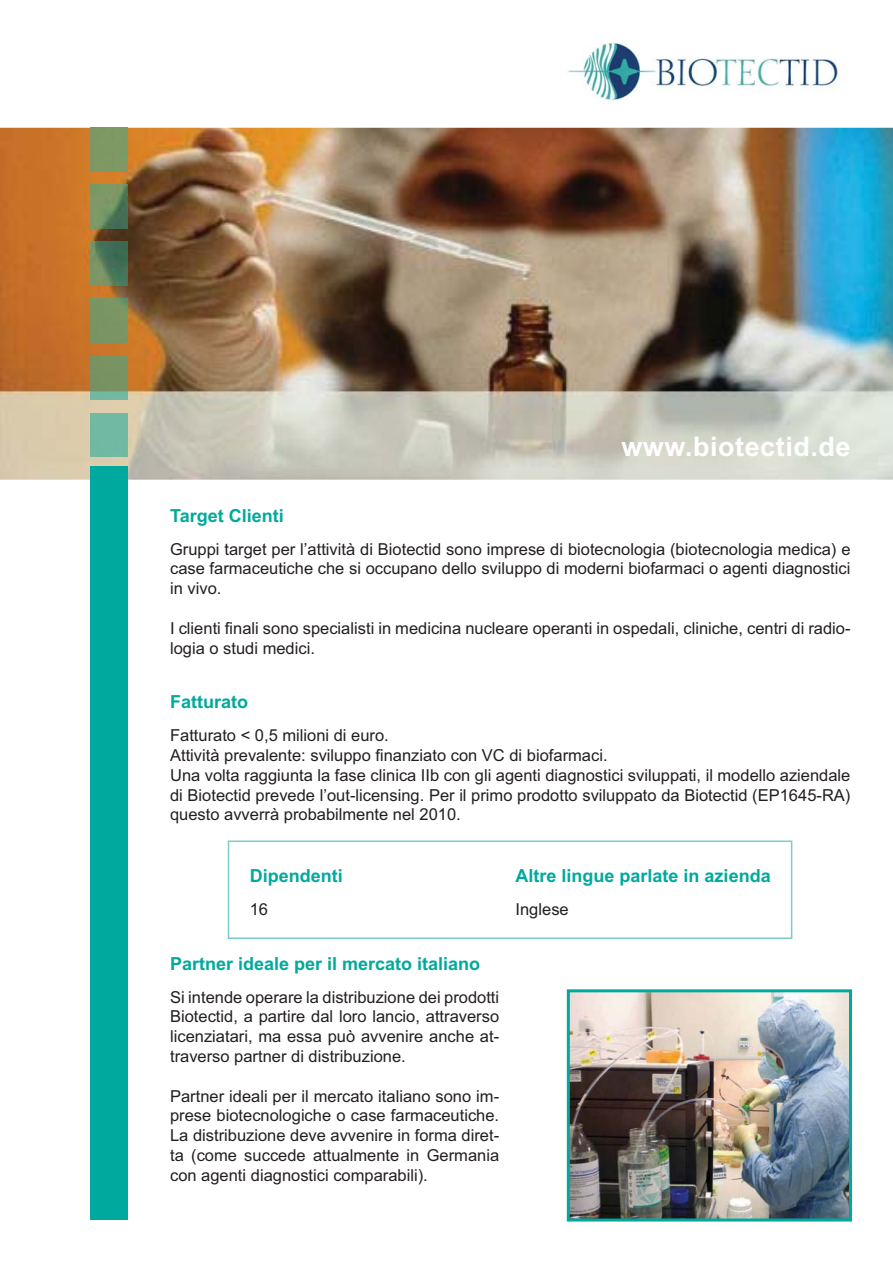
<style>
.page{position:relative;width:893px;height:1263px;background:#fff}
.page>*{position:absolute;margin:0;border:0;box-sizing:border-box;transform-origin:0 0}
.t1{font:700 27px "Arial";letter-spacing:.02em;color:#fff}
.t2{font:700 18px "Arial";color:#00a99d}
.t3{font:16.5px/19.8px "Arial";color:#231f1e;text-align:justify}
</style>
<div class="page">
<img style="left:0;top:128px;width:892px;height:352px">
<div style="left:90px;top:466px;width:38px;height:754px;background:#00a99d"></div>
<div style="left:90px;top:413px;width:38px;height:44px;background:#71b9a3"></div>
<img style="left:90px;top:356px;width:38px;height:44px">
<div style="left:90px;top:299px;width:38px;height:43px;background:#7a9463"></div>
<img style="left:90px;top:242px;width:38px;height:43px">
<img style="left:90px;top:185px;width:38px;height:43px">
<div style="left:90px;top:128px;width:38px;height:43px;background:#7e9864"></div>
<img style="left:568px;top:42px;width:270px;height:62px">
<svg style="left:228px;top:841px;width:564px;height:98px"></svg>
<img style="left:571px;top:993px;width:277px;height:225px">
<div style="left:567px;top:989px;width:285px;height:233px;border:3px solid #00a99d"></div>
<p class="t2" style="left:170px;top:509px;width:115px">Target Clienti</p>
<h1 class="t1" style="left:621px;top:437px;width:231px">www.biotectid.de</h1>
<p class="t3" style="left:170px;top:541px;width:682px">Gruppi target per l’attività di Biotectid sono imprese di biotecnologia (biotecnologia medica) e case farmaceutiche che si occupano dello sviluppo di moderni biofarmaci o agenti diagnostici in vivo.</p>
<p class="t3" style="left:170px;top:620px;width:682px">I clienti finali sono specialisti in medicina nucleare operanti in ospedali, cliniche, centri di radio&shy;logia o studi medici.</p>
<p class="t2" style="left:170px;top:695px;width:79px">Fatturato</p>
<p class="t3" style="left:170px;top:727px;width:682px;text-align:left">Fatturato &lt; 0,5 milioni di euro.<br>Attività prevalente: sviluppo finanziato con VC di biofarmaci.<br>Una volta raggiunta la fase clinica IIb con gli agenti diagnostici sviluppati, il modello aziendale di Biotectid prevede l’out-licensing. Per il primo prodotto sviluppato da Biotectid (EP1645-RA) questo avverrà probabilmente nel 2010.</p>
<p class="t2" style="left:250px;top:869px;width:94px">Dipendenti</p>
<p class="t2" style="left:515px;top:869px;width:256px">Altre lingue parlate in azienda</p>
<p class="t3" style="left:250px;top:901px;width:20px">16</p>
<p class="t3" style="left:515px;top:901px;width:55px">Inglese</p>
<p class="t2" style="left:170px;top:957px;width:311px">Partner ideale per il mercato italiano</p>
<p class="t3" style="left:170px;top:989px;width:330px">Si intende operare la distribuzione dei prodotti Biotectid, a partire dal loro lancio, attraverso licenziatari, ma essa può avvenire anche at&shy;traverso partner di distribuzione.</p>
<p class="t3" style="left:170px;top:1088px;width:330px">Partner ideali per il mercato italiano sono im&shy;prese biotecnologiche o case farmaceutiche.<br>La distribuzione deve avvenire in forma diret&shy;ta (come succede attualmente in Germania con agenti diagnostici comparabili).</p>
</div>
